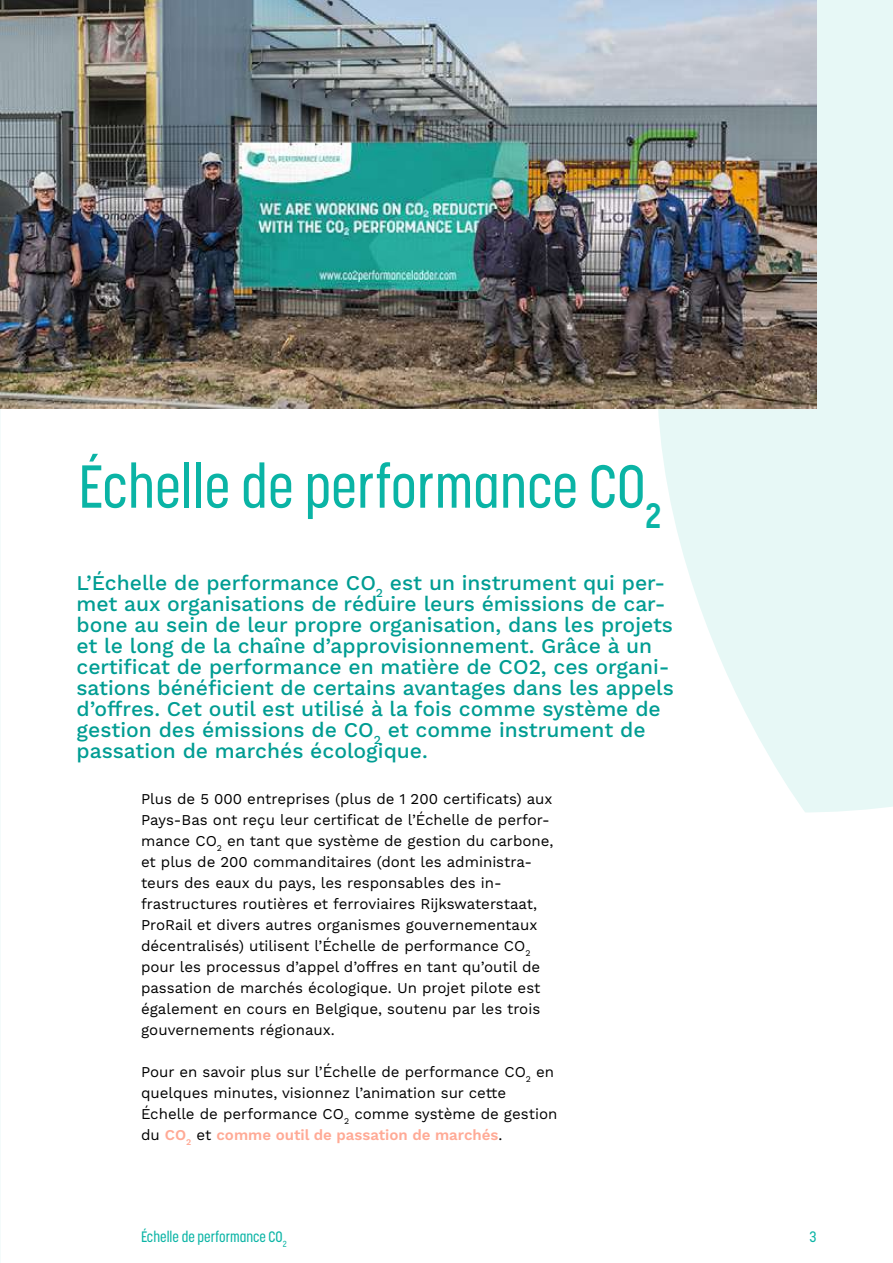
<style>
.page{position:relative;width:893px;height:1263px;background:#fff}
.page>*{position:absolute;margin:0;border:0;box-sizing:border-box;transform-origin:0 0}
.t1{font:500 60px "Korolev Condensed";color:#0ab4a5}
.t2{font:500 21px/21px "Work Sans";color:#009d93}
.t3{font:15px/21px "Work Sans";color:#000}
.t4{font:500 15px "Korolev Condensed";color:#0ab4a5}
.t5{font:500 8.7px "Korolev Condensed";color:#0ab4a5}
.s1{font-weight:600;color:#ffaa96}
</style>
<div class="page">
<svg style="left:658px;top:0;width:235px;height:813px;fill:#e7f8f6"></svg>
<img style="left:0;top:0;width:816px;height:409px">
<h1 class="t1" style="left:78px;top:451px;width:585px">Échelle de performance CO<sub>2</sub></h1>
<p class="t2" style="left:77px;top:573px;width:599px">L’Échelle de performance CO<sub>2</sub> est un instrument qui per&shy;met aux organisations de réduire leurs émissions de car&shy;bone au sein de leur propre organisation, dans les projets et le long de la chaîne d’approvisionnement. Grâce à un certificat de performance en matière de CO2, ces organi&shy;sations bénéficient de certains avantages dans les appels d’offres. Cet outil est utilisé à la fois comme système de gestion des émissions de CO<sub>2</sub> et comme instrument de passation de marchés écologique.</p>
<p class="t3" style="left:141px;top:789px;width:414px">Plus de 5 000 entreprises (plus de 1 200 certificats) aux Pays-Bas ont reçu leur certificat de l’Échelle de perfor&shy;mance CO<sub>2</sub> en tant que système de gestion du carbone, et plus de 200 commanditaires (dont les administra&shy;teurs des eaux du pays, les responsables des in&shy;frastructures routières et ferroviaires Rijkswaterstaat, ProRail et divers autres organismes gouvernementaux décentralisés) utilisent l’Échelle de performance CO<sub>2 </sub>pour les processus d’appel d’offres en tant qu’outil de passation de marchés écologique. Un projet pilote est également en cours en Belgique, soutenu par les trois gouvernements régionaux.</p>
<p class="t3" style="left:141px;top:1062px;width:418px">Pour en savoir plus sur l’Échelle de performance CO<sub>2</sub> en quelques minutes, visionnez l’animation sur cette Échelle de performance CO<sub>2</sub> comme système de gestion du <span class="s1">CO</span><sub>2</sub> et <span class="s1">comme outil de passation de marchés</span>.</p>
<p class="t4" style="left:141px;top:1228px;width:143px">Échelle de performance CO</p>
<p class="t4" style="left:809px;top:1228px;width:9px">3</p>
<p class="t5" style="left:283px;top:1239px;width:6px">2</p>
</div>
